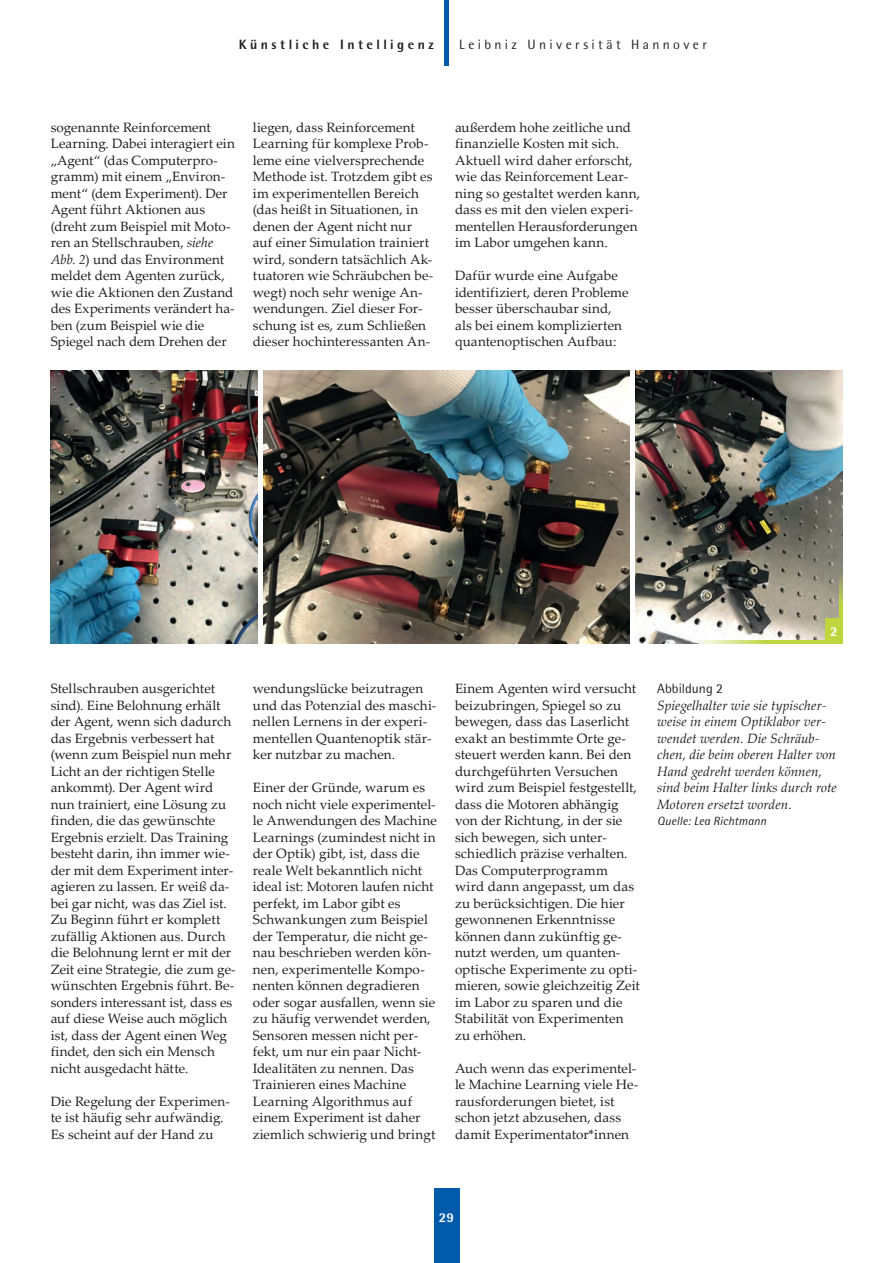
<style>
.page{position:relative;width:893px;height:1263px;background:#fff}
.page>*{position:absolute;margin:0;border:0;box-sizing:border-box;transform-origin:0 0}
.t1{font:13.5px/16.5px "Palatino Linotype";letter-spacing:.005em;color:#231f20}
.t2{font:italic 13.5px/16.5px "Palatino Linotype";letter-spacing:.005em;color:#231f20}
.t3{font:13.5px "Rotis Semi Sans";letter-spacing:.25em;color:#231f20}
.t4{font:800 13.5px "Rotis Semi Sans";letter-spacing:.255em;color:#231f20}
.t5{font:13.5px "Rotis Semi Sans";letter-spacing:.005em;color:#231f20}
.t6{font:800 13.5px "Rotis Semi Sans";color:#fff}
.t7{font:italic 12px "Rotis Semi Sans";letter-spacing:.005em;color:#231f20}
.s1{font-style:italic}
</style>
<div class="page">
<hr style="left:444px;top:0;width:4px;height:66px;background:#015aaa">
<div style="left:433px;top:1188px;width:26px;height:74px;background:#015aaa"></div>
<img style="left:51px;top:370px;width:207px;height:273px">
<img style="left:263px;top:370px;width:367px;height:273px">
<img style="left:635px;top:370px;width:207px;height:273px">
<hr style="left:839px;top:551px;width:3px;height:92px;background:#bdd63e">
<hr style="left:657px;top:640px;width:185px;height:3px;background:#bdd63e">
<div style="left:824px;top:617px;width:18px;height:26px;background:#bdd63e"></div>
<p class="t4" style="left:238px;top:36px;width:196px">Künstliche Intelligenz</p>
<p class="t3" style="left:459px;top:37px;width:249px">Leibniz Universität Hannover</p>
<p class="t1" style="left:51px;top:118px;width:186px">sogenannte Reinforcement<br>Learning. Dabei interagiert ein „Agent“ (das Computerpro&shy;gramm) mit einem „Environ&shy;ment“ (dem Experiment). Der<br>Agent führt Aktionen aus (dreht zum Beispiel mit Moto&shy;ren an Stellschrauben, <span class="s1">siehe<br>Abb. 2</span>) und das Environment meldet dem Agenten zurück, wie die Aktionen den Zustand des Experiments verändert ha&shy;ben (zum Beispiel wie die<br>Spiegel nach dem Drehen der</p>
<p class="t1" style="left:253px;top:118px;width:182px">liegen, dass Reinforcement<br>Learning für komplexe Prob&shy;leme eine vielversprechende<br>Methode ist. Trotzdem gibt es im experimentellen Bereich (das heißt in Situationen, in denen der Agent nicht nur auf einer Simulation trainiert wird, sondern tatsächlich Ak&shy;tuatoren wie Schräubchen be&shy;wegt) noch sehr wenige An&shy;wendungen. Ziel dieser For&shy;schung ist es, zum Schließen dieser hochinteressanten An-</p>
<p class="t1" style="left:455px;top:118px;width:186px">außerdem hohe zeitliche und finanzielle Kosten mit sich.<br>Aktuell wird daher erforscht, wie das Reinforcement Lear&shy;ning so gestaltet werden kann, dass es mit den vielen experi&shy;mentellen Herausforderungen im Labor umgehen kann.</p>
<p class="t1" style="left:455px;top:267px;width:175px">Dafür wurde eine Aufgabe identifiziert, deren Probleme besser überschaubar sind, als bei einem komplizierten quantenoptischen Aufbau:</p>
<p class="t6" style="left:829px;top:622px;width:9px">2</p>
<p class="t1" style="left:51px;top:679px;width:186px">Stellschrauben ausgerichtet sind). Eine Belohnung erhält der Agent, wenn sich dadurch das Ergebnis verbessert hat (wenn zum Beispiel nun mehr<br>Licht an der richtigen Stelle ankommt). Der Agent wird nun trainiert, eine Lösung zu finden, die das gewünschte<br>Ergebnis erzielt. Das Training besteht darin, ihn immer wie&shy;der mit dem Experiment inter&shy;agieren zu lassen. Er weiß da&shy;bei gar nicht, was das Ziel ist.<br>Zu Beginn führt er komplett zufällig Aktionen aus. Durch die Belohnung lernt er mit der<br>Zeit eine Strategie, die zum ge&shy;wünschten Ergebnis führt. Be&shy;sonders interessant ist, dass es auf diese Weise auch möglich ist, dass der Agent einen Weg findet, den sich ein Mensch nicht ausgedacht hätte.</p>
<p class="t1" style="left:51px;top:1092px;width:181px">Die Regelung der Experimen&shy;te ist häufig sehr aufwändig.<br>Es scheint auf der Hand zu</p>
<p class="t1" style="left:253px;top:679px;width:185px">wendungslücke beizutragen und das Potenzial des maschi&shy;nellen Lernens in der experi&shy;mentellen Quantenoptik stär&shy;ker nutzbar zu machen.</p>
<p class="t1" style="left:253px;top:778px;width:185px">Einer der Gründe, warum es noch nicht viele experimentel&shy;le Anwendungen des Machine<br>Learnings (zumindest nicht in der Optik) gibt, ist, dass die reale Welt bekanntlich nicht ideal ist: Motoren laufen nicht perfekt, im Labor gibt es<br>Schwankungen zum Beispiel der Temperatur, die nicht ge&shy;nau beschrieben werden kön&shy;nen, experimentelle Kompo&shy;nenten können degradieren oder sogar ausfallen, wenn sie zu häufig verwendet werden,<br>Sensoren messen nicht per&shy;fekt, um nur ein paar Nicht-<br>Idealitäten zu nennen. Das<br>Trainieren eines Machine<br>Learning Algorithmus auf einem Experiment ist daher ziemlich schwierig und bringt</p>
<p class="t1" style="left:455px;top:679px;width:186px">Einem Agenten wird versucht beizubringen, Spiegel so zu bewegen, dass das Laserlicht exakt an bestimmte Orte ge&shy;steuert werden kann. Bei den durchgeführten Versuchen wird zum Beispiel festgestellt, dass die Motoren abhängig von der Richtung, in der sie sich bewegen, sich unter&shy;schiedlich präzise verhalten.<br>Das Computerprogramm wird dann angepasst, um das zu berücksichtigen. Die hier gewonnenen Erkenntnisse können dann zukünftig ge&shy;nutzt werden, um quanten&shy;optische Experimente zu opti&shy;mieren, sowie gleichzeitig Zeit im Labor zu sparen und die<br>Stabilität von Experimenten zu erhöhen.</p>
<p class="t1" style="left:455px;top:1059px;width:185px">Auch wenn das experimentel&shy;le Machine Learning viele He&shy;rausforderungen bietet, ist schon jetzt abzusehen, dass damit Experimentator*innen</p>
<p class="t5" style="left:657px;top:680px;width:67px">Abbildung 2</p>
<p class="t2" style="left:657px;top:696px;width:181px">Spiegelhalter wie sie typischer&shy;weise in einem Optiklabor ver&shy;wendet werden. Die Schräub&shy;chen, die beim oberen Halter von<br>Hand gedreht werden können, sind beim Halter links durch rote<br>Motoren ersetzt worden.</p>
<p class="t7" style="left:657px;top:813px;width:111px">Quelle: Lea Richtmann</p>
<p class="t6" style="left:439px;top:1207px;width:17px">29</p>
</div>
